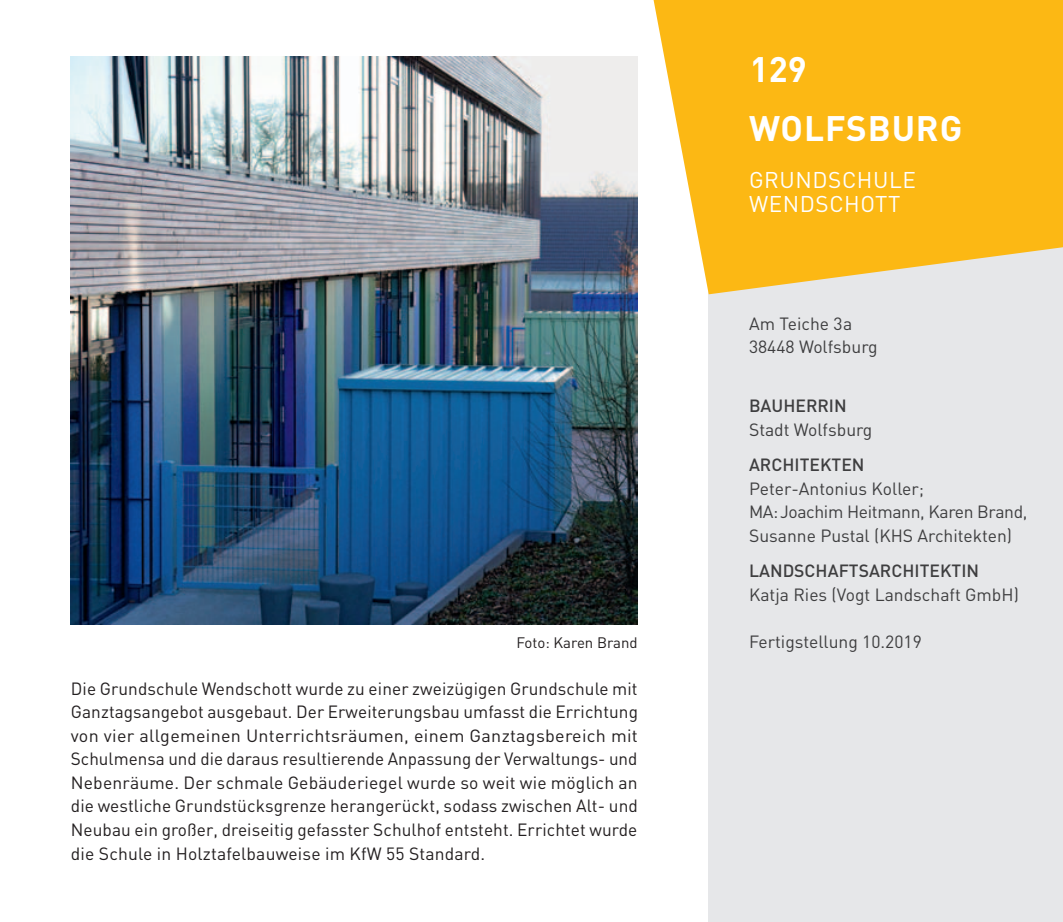
<style>
.page{position:relative;width:1063px;height:922px;background:#fff}
.page>*{position:absolute;margin:0;border:0;box-sizing:border-box;transform-origin:0 0}
.t1{font:700 35px "DIN";letter-spacing:.025em;color:#fff}
.t2{font:22.5px "DIN";letter-spacing:.025em;color:#fff}
.t3{font:17.5px/23.5px "DIN";letter-spacing:.01em;color:#231f20;text-align:justify}
.t4{font:17.5px/23.5px "DIN";color:#3e3e3f}
.t5{font:500 17.5px "DIN";color:#3e3e3f}
.t6{font:15px "DIN";color:#231f20}
</style>
<div class="page">
<div style="left:709px;top:234px;width:354px;height:687px;background:#e6e7e9"></div>
<svg style="left:654px;top:0;width:409px;height:294px;background:#fabf32"></svg>
<img style="left:71px;top:57px;width:567px;height:567px">
<p class="t6" style="left:516px;top:632px;width:123px">Foto: Karen Brand</p>
<p class="t3" style="left:71px;top:676px;width:569px">Die Grundschule Wendschott wurde zu einer zweizügigen Grundschule mit Ganztagsangebot ausgebaut. Der Erweiterungsbau umfasst die Errichtung von vier allgemeinen Unterrichtsräumen, einem Ganztagsbereich mit Schulmensa und die daraus resultierende Anpassung der Verwaltungs- und Nebenräume. Der schmale Gebäuderiegel wurde so weit wie möglich an die westliche Grundstücksgrenze herangerückt, sodass zwischen Alt- und Neubau ein großer, dreiseitig gefasster Schulhof entsteht. Errichtet wurde die Schule in H olztafelbauweise im KfW 55 Standard.</p>
<h1 class="t1" style="left:750px;top:47px;width:59px">129</h1>
<h1 class="t1" style="left:749px;top:106px;width:215px">WOLFSBURG</h1>
<p class="t2" style="left:749px;top:166px;width:31px">Grunds</p>
<p class="t2" style="left:842px;top:166px;width:46px">chule</p>
<p class="t2" style="left:749px;top:190px;width:35px">Wends</p>
<p class="t2" style="left:829px;top:190px;width:45px">chott</p>
<p class="t4" style="left:749px;top:311px;width:130px">Am Teiche 3a<br>38448 Wolfsburg</p>
<p class="t5" style="left:749px;top:394px;width:99px">BAUHERRIN</p>
<p class="t4" style="left:749px;top:417px;width:125px">Stadt Wolfsburg</p>
<p class="t5" style="left:749px;top:453px;width:117px">ARCHITEKTEN</p>
<p class="t4" style="left:749px;top:476px;width:280px">Peter-Antonius Koller;<br>MA:Joachim Heitmann, Karen Brand,<br>Susanne Pustal (KHS Architekten)</p>
<p class="t5" style="left:749px;top:559px;width:232px">LANDSCHAFTSARCHITEKTIN</p>
<p class="t4" style="left:749px;top:582px;width:271px">Katja Ries (Vogt Landschaft GmbH )</p>
<p class="t4" style="left:749px;top:629px;width:174px">Fertigstellung 10.2019</p>
</div>
